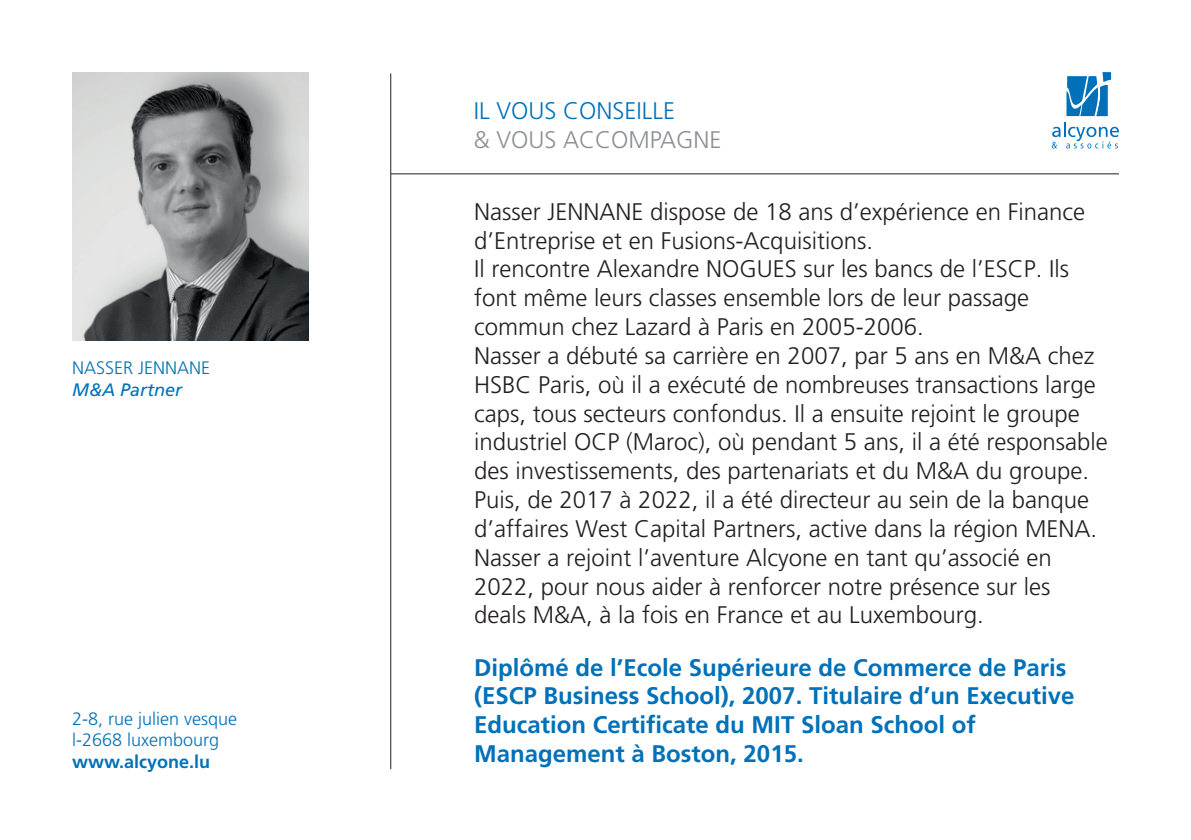
<style>
.page{position:relative;width:1191px;height:840px;background:#fff}
.page>*{position:absolute;margin:0;border:0;box-sizing:border-box;transform-origin:0 0}
.t1{font:300 24px/28.8px "Frutiger LT Std";color:#231f20}
.t2{font:700 24px/28.8px "Frutiger LT Std";color:#0071b9}
.t3{font:300 24px "Frutiger LT Std";color:#0071ba}
.t4{font:300 24px "Frutiger LT Std";color:#8b8e94}
.t5{font:300 18px/21.6px "Frutiger LT Std";color:#0071b9}
.t6{font:700 18px "Frutiger LT Std";color:#0071b9}
.t7{font:italic 18px "Frutiger LT Std";color:#0071b9}
</style>
<div class="page">
<hr style="left:391px;top:173px;width:728px;height:1px;background:#231f20">
<svg style="left:1066px;top:72px;width:45px;height:44px"></svg>
<svg style="left:1051px;top:122px;width:68px;height:26px"></svg>
<hr style="left:390px;top:73px;width:1px;height:695px;background:#231f20">
<img style="left:72px;top:72px;width:236px;height:268px">
<p class="t5" style="left:72px;top:357px;width:140px">NASSER JENNANE</p>
<p class="t7" style="left:72px;top:379px;width:112px">M&amp;A Partner</p>
<p class="t5" style="left:72px;top:707px;width:167px">2-8, rue julien vesque l-2668 luxembourg</p>
<p class="t6" style="left:72px;top:750px;width:140px">www.alcyone.lu</p>
<p class="t3" style="left:474px;top:97px;width:203px">IL VOUS CONSEILLE</p>
<p class="t4" style="left:474px;top:126px;width:249px">&amp; VOUS ACCOMPAGNE</p>
<p class="t1" style="left:474px;top:197px;width:635px">Nasser JENNANE dispose de 18 ans d’expérience en Finance d’Entreprise et en Fusions-Acquisitions.<br>Il rencontre Alexandre NOGUES sur les bancs de l’ESCP. Ils font même leurs classes ensemble lors de leur passage commun chez Lazard à Paris en 2005-2006.<br>Nasser a débuté sa carrière en 2007, par 5 ans en M&amp;A chez HSBC Paris, où il a exécuté de nombreuses transactions large caps, tous secteurs confondus. Il a ensuite rejoint le groupe industriel OCP (Maroc), où pendant 5 ans, il a été responsable des investissements, des partenariats et du M&amp;A du groupe.<br>Puis, de 2017 à 2022, il a été directeur au sein de la banque d’affaires West Capital Partners, active dans la région MENA.<br>Nasser a rejoint l’aventure Alcyone en tant qu’associé en 2022, pour nous aider à renforcer notre présence sur les deals M&amp;A, à la fois en France et au Luxembourg.</p>
<p class="t2" style="left:474px;top:652px;width:602px">Diplômé de l’Ecole Supérieure de Commerce de Paris (ESCP Business School), 2007. Titulaire d’un Executive Education Certificate du MIT Sloan School of Management à Boston, 2015.</p>
</div>
